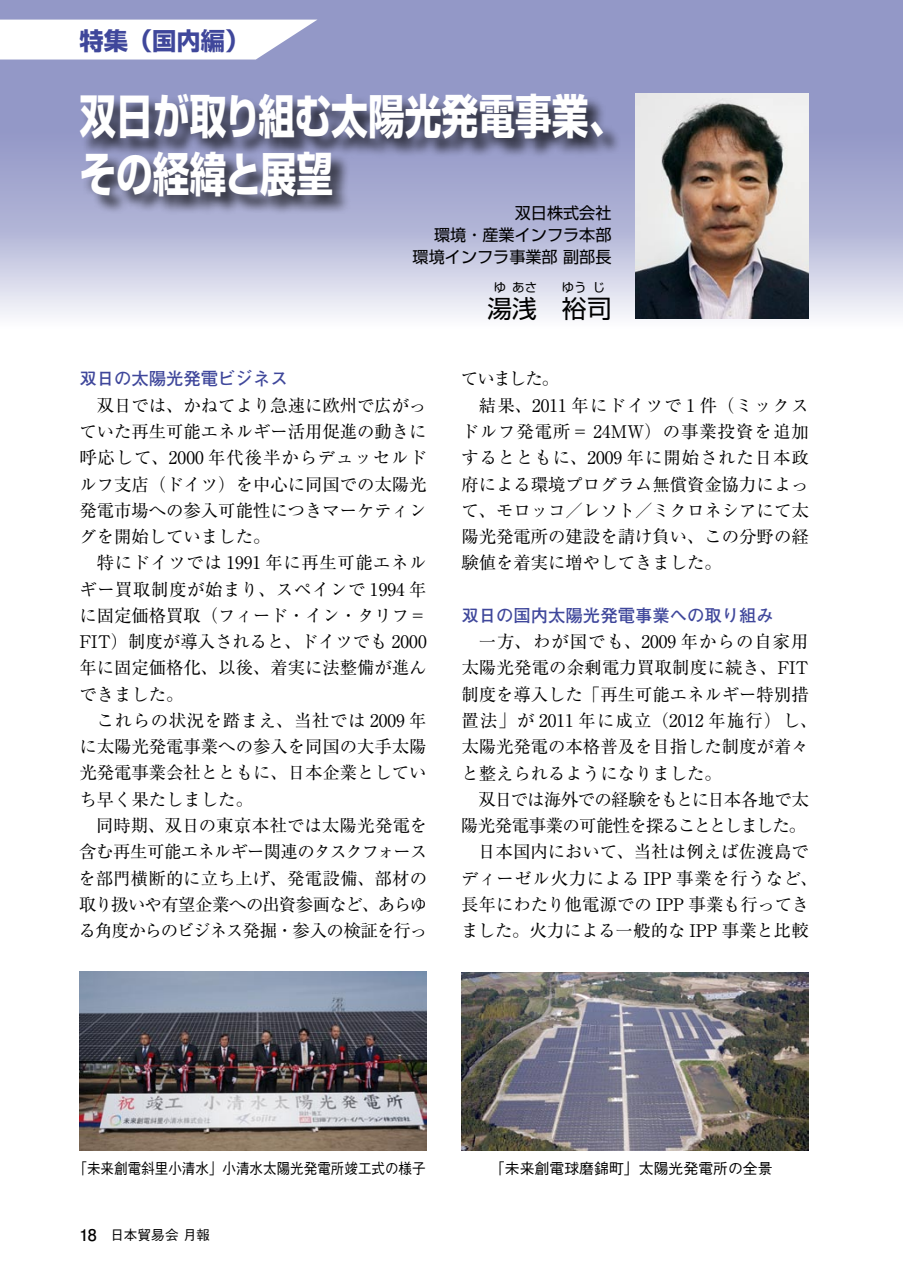
<style>
.page{position:relative;width:903px;height:1275px;background:#fff}
.page>*{position:absolute;margin:0;border:0;box-sizing:border-box;transform-origin:0 0}
.t1{font:700 47.07px/57.1px "Shin Go Pro";color:#fff;scale:.78 1}
.t2{font:24.85px "Shin Go Pro";color:#000}
.t3{font:700 24.32px "Shin Go Pro";color:#3f479b}
.t4{font:17.32px/26.2px "Ryumin Pro";color:#000;text-align:justify}
.t5{font:17.32px "Ryumin Pro";letter-spacing:.055em;color:#000}
.t6{font:17.32px "Ryumin Pro";letter-spacing:-.045em;color:#000}
.t7{font:700 17.32px "Futo Go B101 Pro";color:#3f479b}
.t8{font:17.32px "Ryumin Pro";letter-spacing:.03em;color:#000}
.t9{font:17.32px "Ryumin Pro";letter-spacing:.07em;color:#000}
.t10{font:16.1px/22.4px "Shin Go Pro";color:#000;text-align:right}
.t11{font:500 14.88px "Gothic BBB Pro";color:#000;scale:.91 1}
.t12{font:500 14.88px "Gothic BBB Pro";color:#000}
.t13{font:500 13.65px "Gothic BBB Pro";color:#000}
.t14{font:12.42px "Shin Go Pro";color:#000}
.s1{font-family:"Futo Go B101 Pro";font-weight:700;font-size:16.1px}
</style>
<div class="page">
<svg style="left:0;top:0;width:903px;height:315px;background:#adb1d4"></svg>
<svg style="left:0;top:20px;width:317px;height:40px"></svg>
<img style="left:635px;top:93px;width:174px;height:226px">
<div style="left:80px;top:94px;width:540px;height:120px;background:#000;opacity:.75"></div>
<img style="left:79px;top:972px;width:348px;height:178px">
<img style="left:461px;top:972px;width:348px;height:179px">
<h3 class="t3" style="left:79px;top:21px;width:172px">特集（国内編）</h3>
<h1 class="t1" style="left:79px;top:83px;width:701px">双日が取り組む太陽光発電事業、その経緯と展望</h1>
<p class="t10" style="left:413px;top:200px;width:200px">双日株式会社<br>環境・産業インフラ本部<br>環境インフラ事業部 副部長</p>
<h2 class="t2" style="left:487px;top:288px;width:51px">湯浅</h2>
<p class="t14" style="left:562px;top:278px;width:26px">ゆう</p>
<p class="t14" style="left:593px;top:278px;width:14px">じ</p>
<p class="t14" style="left:494px;top:278px;width:14px">ゆ</p>
<p class="t14" style="left:512px;top:278px;width:26px">あさ</p>
<h2 class="t2" style="left:562px;top:288px;width:51px">裕司</h2>
<p class="t7" style="left:79px;top:365px;width:210px">双日の太陽光発電ビジネス</p>
<p class="t4" style="left:79px;top:391px;width:349px;text-indent:17px">双日では、かねてより急速に欧州で広がっていた再生可能エネルギー活用促進の動きに呼応して、2000 年代後半からデュッセルドルフ支店（ドイツ）を中心に同国での太陽光発電市場への参入可能性につきマーケティングを開始していました。</p>
<p class="t4" style="left:79px;top:548px;width:349px;text-indent:17px">特にドイツでは 1991 年に再生可能エネルギー買取制度が始まり、スペインで 1994 年に固定価格買取（フィード・イン・タリフ＝FIT）制度が導入されると、ドイツでも 2000年に固定価格化、以後、着実に法整備が進んできました。</p>
<p class="t4" style="left:79px;top:706px;width:349px;text-indent:17px">これらの状況を踏まえ、当社では 2009 年に太陽光発電事業への参入を同国の大手太陽光発電事業会社とともに、日本企業としていち早く果たしました。</p>
<p class="t4" style="left:79px;top:811px;width:350px;text-indent:18px">同時期、双日の東京本社では太陽光発電を含む再生可能エネルギー関連のタスクフォースを部門横断的に立ち上げ、発電設備、部材の取り扱いや有望企業への出資参画など、あらゆる角度からのビジネス発掘・参入の検証を行っ</p>
<p class="t4" style="left:461px;top:365px;width:100px">ていました。</p>
<p class="t9" style="left:479px;top:392px;width:331px">結果、2011 年にドイツで 1 件（ミックス</p>
<p class="t5" style="left:461px;top:418px;width:349px">ドルフ発電所＝ 24MW）の事業投資を追加</p>
<p class="t5" style="left:461px;top:444px;width:349px">するとともに、2009 年に開始された日本政</p>
<p class="t4" style="left:461px;top:470px;width:349px">府による環境プログラム無償資金協力によっ</p>
<p class="t4" style="left:461px;top:496px;width:349px">て、モロッコ／レソト／ミクロネシアにて太</p>
<p class="t4" style="left:461px;top:522px;width:349px">陽光発電所の建設を請け負い、この分野の経</p>
<p class="t4" style="left:461px;top:549px;width:262px">験値を着実に増やしてきました。</p>
<p class="t7" style="left:461px;top:601px;width:314px">双日の国内太陽光発電事業への取り組み</p>
<p class="t4" style="left:461px;top:627px;width:357px;text-align:left;text-indent:17px">一方、わが国でも、2009 年からの自家用太陽光発電の余剰電力買取制度に続き、FIT制度を導入した「再生可能エネルギー特別措置法」が 2011 年に成立（2012 年施行）し、太陽光発電の本格普及を目指した制度が着々と整えられるようになりました。</p>
<p class="t6" style="left:478px;top:786px;width:332px">双日では海外での経験をもとに日本各地で太</p>
<p class="t6" style="left:461px;top:812px;width:347px">陽光発電事業の可能性を探ることとしました。</p>
<p class="t4" style="left:478px;top:838px;width:332px">日本国内において、当社は例えば佐渡島で</p>
<p class="t8" style="left:461px;top:864px;width:358px">ディーゼル火力による IPP 事業を行うなど、</p>
<p class="t4" style="left:461px;top:890px;width:349px">長年にわたり他電源での IPP 事業も行ってき</p>
<p class="t4" style="left:461px;top:916px;width:349px">ました。火力による一般的な IPP 事業と比較</p>
<p class="t11" style="left:74px;top:1156px;width:388px">「未来創電斜里小清水」小清水太陽光発電所竣工式の様子</p>
<p class="t12" style="left:490px;top:1156px;width:284px">「未来創電球磨錦町」太陽光発電所の全景</p>
<p class="t13" style="left:79px;top:1224px;width:132px"><span class="s1">18</span>　日本貿易会 月報</p>
</div>
